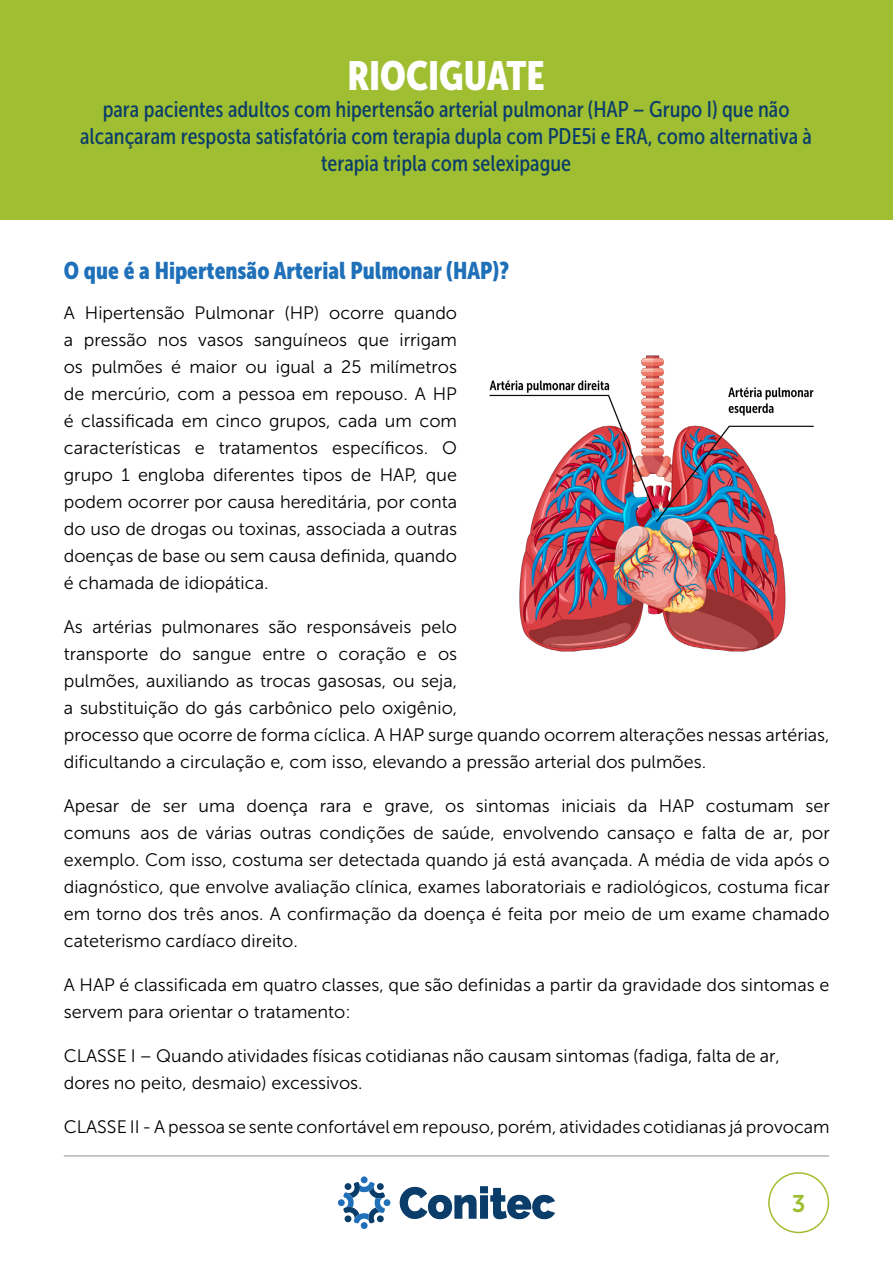
<style>
.page{position:relative;width:893px;height:1263px;background:#fff}
.page>*{position:absolute;margin:0;border:0;box-sizing:border-box;transform-origin:0 0}
.t1{font:40.5px "Museo Sans Cond 900";color:#fff}
.t2{font:24px "Museo Sans Cond 900";color:#1f70b8}
.t3{font:24px "Museo Sans 700";color:#a0be31}
.t4{font:22.5px/27px "Museo Sans Cond 500";color:#0a3d69;text-align:center}
.t5{font:18px/27px "Museo Sans 300";color:#000;text-align:justify}
</style>
<div class="page">
<hr style="left:64px;top:1155px;width:765px;height:2px;background:#b5b5b5">
<svg style="left:400px;top:1186px;width:155px;height:33px"></svg>
<div style="left:361px;top:1176px;width:7px;height:7px;background:#1f70b8;border-radius:50%"></div>
<div style="left:384px;top:1199px;width:6px;height:7px;background:#1f70b8;border-radius:50%"></div>
<div style="left:338px;top:1199px;width:7px;height:7px;background:#1f70b8;border-radius:50%"></div>
<div style="left:361px;top:1222px;width:7px;height:7px;background:#1f70b8;border-radius:50%"></div>
<svg style="left:343px;top:1182px;width:42px;height:41px"></svg>
<div style="left:768px;top:1172px;width:61px;height:61px;border:2px solid #a0be31;border-radius:50%"></div>
<div style="left:0;top:0;width:892px;height:220px;background:#a0be31"></div>
<img style="left:489px;top:355px;width:325px;height:297px">
<h1 class="t1" style="left:347px;top:52px;width:199px">RIOCIGUATE</h1>
<p class="t4" style="left:80px;top:96px;width:733px">para pacientes adultos com hipertensão arterial pulmonar (HAP – Grupo I) que não alcançaram resposta satisfatória com terapia dupla com PDE5i e ERA, como alternativa à terapia tripla com selexipague</p>
<h2 class="t2" style="left:64px;top:257px;width:447px">O que é a Hipertensão Arterial Pulmonar (HAP)?</h2>
<p class="t5" style="left:64px;top:299px;width:395px">A Hipertensão Pulmonar (HP) ocorre quando a pressão nos vasos sanguíneos que irrigam os pulmões é maior ou igual a 25 milímetros de mercúrio, com a pessoa em repouso. A HP é classificada em cinco grupos, cada um com características e tratamentos específicos. O grupo 1 engloba diferentes tipos de HAP, que podem ocorrer por causa hereditária, por conta do uso de drogas ou toxinas, associada a outras doenças de base ou sem causa definida, quando é chamada de idiopática.</p>
<p class="t5" style="left:64px;top:613px;width:395px">As artérias pulmonares são responsáveis pelo transporte do sangue entre o coração e os pulmões, auxiliando as trocas gasosas, ou seja,</p>
<p class="t5" style="left:64px;top:695px;width:767px;text-align:left">a substituição do gás carbônico pelo oxigênio,<br>processo que ocorre de forma cíclica. A HAP surge quando ocorrem alterações nessas artérias, dificultando a circulação e, com isso, elevando a pressão arterial dos pulmões.</p>
<p class="t5" style="left:64px;top:793px;width:767px">Apesar de ser uma doença rara e grave, os sintomas iniciais da HAP costumam ser comuns aos de várias outras condições de saúde, envolvendo cansaço e falta de ar, por exemplo. Com isso, costuma ser detectada quando já está avançada. A média de vida após o diagnóstico, que envolve avaliação clínica, exames laboratoriais e radiológicos, costuma ficar em torno dos três anos. A confirmação da doença é feita por meio de um exame chamado cateterismo cardíaco direito.</p>
<p class="t5" style="left:64px;top:972px;width:767px">A HAP é classificada em quatro classes, que são definidas a partir da gravidade dos sintomas e servem para orientar o tratamento:</p>
<p class="t5" style="left:64px;top:1043px;width:718px">CLASSE I – Quando atividades físicas cotidianas não causam sintomas (fadiga, falta de ar, dores no peito, desmaio) excessivos.</p>
<p class="t5" style="left:64px;top:1114px;width:767px">CLASSE II - A pessoa se sente confortável em repouso, porém, atividades cotidianas já provocam</p>
<h2 class="t3" style="left:792px;top:1190px;width:15px">3</h2>
</div>
